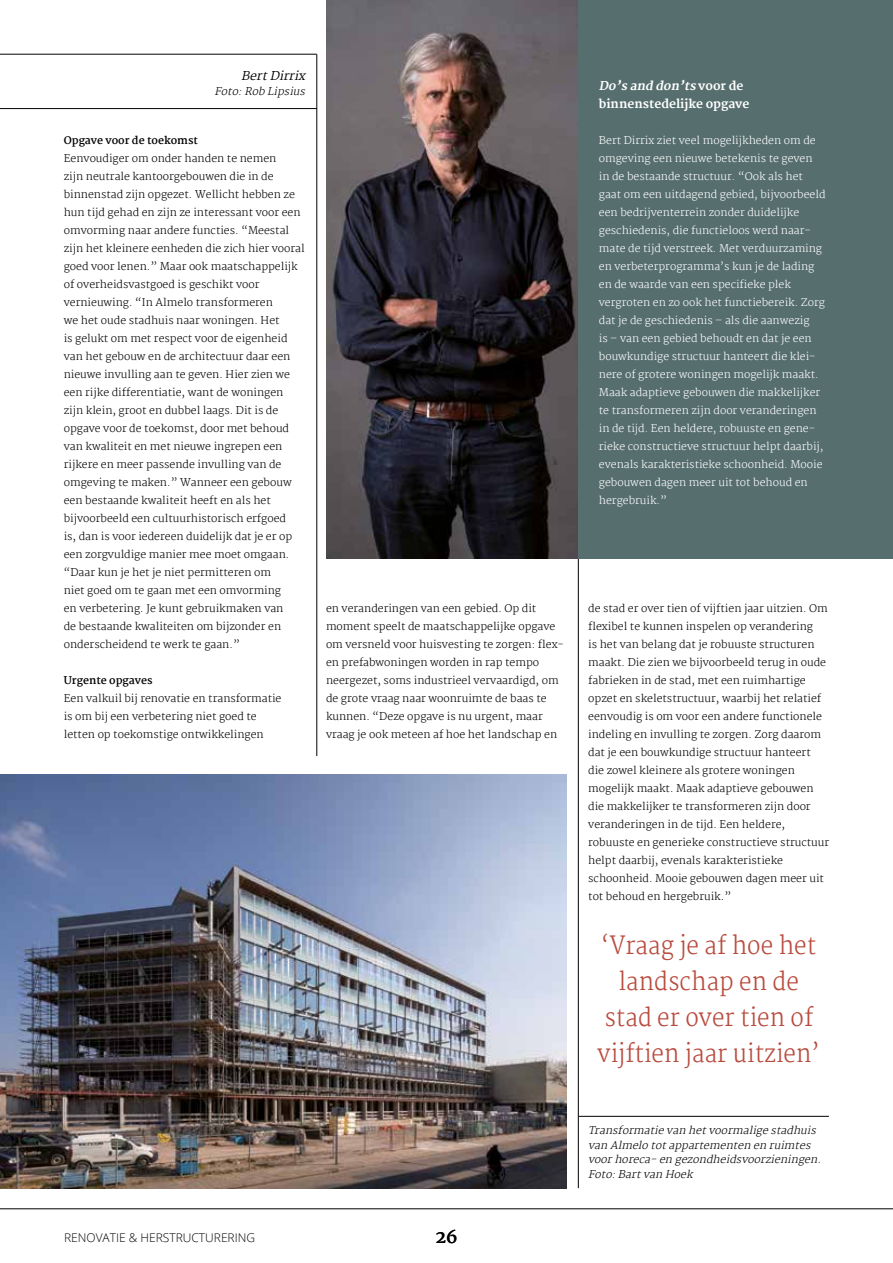
<style>
.page{position:relative;width:893px;height:1263px;background:#fff}
.page>*{position:absolute;margin:0;border:0;box-sizing:border-box;transform-origin:0 0}
.t1{font:300 24.75px/36px "Martel";letter-spacing:.005em;color:#b94b3e;text-align:center;scale:.91 1}
.t2{font:700 18px "Martel";color:#000}
.t3{font:800 12px/18px "Martel";color:#fff}
.t4{font:300 12px "Open Sans";color:#000}
.t5{font:italic 12px "Martel";color:#000}
.t6{font:200 10.5px/18px "Martel";color:#000}
.t7{font:200 10.5px/18px "Martel";color:#fff}
.t8{font:italic 200 10.5px/14.7px "Martel";color:#000}
.t9{font:700 10.5px "Martel";color:#000}
.s1{font-style:italic}
</style>
<div class="page">
<hr style="left:0;top:1208px;width:893px;height:1px;background:#000">
<hr style="left:0;top:108px;width:317px;height:1px;background:#000">
<hr style="left:0;top:54px;width:317px;height:1px;background:#000">
<hr style="left:317px;top:54px;width:1px;height:702px;background:#000">
<hr style="left:578px;top:126px;width:1px;height:1062px;background:#000">
<img style="left:0;top:774px;width:567px;height:414px">
<div style="left:578px;top:0;width:315px;height:558px;background:#576e6f"></div>
<img style="left:326px;top:0;width:252px;height:558px">
<hr style="left:578px;top:1116px;width:251px;height:1px;background:#000">
<hr style="left:892px;top:0;width:1px;height:1263px;background:#fff">
<p class="t5" style="left:241px;top:69px;width:69px">BertDirrix</p>
<p class="t8" style="left:214px;top:84px;width:96px">Foto:Rob Lipsius</p>
<p class="t9" style="left:64px;top:134px;width:136px">Opgave voor de toekomst</p>
<p class="t6" style="left:64px;top:149px;width:242px">Eenvoudiger om onder handen te nemen<br>zijn neutrale kantoorgebouwen die in de binnenstad zijn opgezet. Wellicht hebben ze hun tijd gehad en zijn ze interessant voor een omvorming naar andere functies. “Meestal zijn het kleinere eenheden die zich hier vooral goed voor lenen.” Maar ook maatschappelijk of overheidsvastgoed is geschikt voor vernieuwing. “In Almelo transformeren<br>we het oude stadhuis naar woningen. Het<br>is gelukt om met respect voor de eigenheid van het gebouw en de architectuur daar een nieuwe invulling aan te geven. Hier zien we een rijke differentiatie, want de woningen zijn klein, groot en dubbel laags. Dit is de opgave voor de toekomst, door met behoud van kwaliteit en met nieuwe ingrepen een rijkere en meer passende invulling van de omgeving te maken.” Wanneer een gebouw een bestaande kwaliteit heeft en als het bijvoorbeeld een cultuurhistorisch erfgoed<br>is, dan is voor iedereen duidelijk dat je er op een zorgvuldige manier mee moet omgaan. “Daar kun je het je niet permitteren om<br>niet goed om te gaan met een omvorming<br>en verbetering. Je kunt gebruikmaken van<br>de bestaande kwaliteiten om bijzonder en onderscheidend te werk te gaan.”</p>
<p class="t9" style="left:64px;top:674px;width:90px">Urgente opgaves</p>
<p class="t6" style="left:64px;top:689px;width:219px">Een valkuil bij renovatie en transformatie is om bij een verbetering niet goed te letten op toekomstige ontwikkelingen</p>
<p class="t3" style="left:599px;top:77px;width:152px"><span class="s1">Do’sand don’ts</span>v o o r d e binnenstedelijke opgave</p>
<p class="t7" style="left:599px;top:131px;width:228px">Bert Dirrix ziet veel mogelijkheden om de omgeving een nieuwe betekenis te geven in de bestaande structuur. “Ook als het gaat om een uitdagend gebied, bijvoorbeeld een bedrijventerrein zonder duidelijke geschiedenis, die functieloos werd naar&shy;mate de tijd verstreek. Met verduurzaming en verbeterprogramma’s kun je de lading en de waarde van een specifieke plek vergroten en zo ook het functiebereik. Zorg dat je de geschiedenis – als die aanwezig<br>is – van een gebied behoudt en dat je een bouwkundige structuur hanteert die klei&shy;nere of grotere woningen mogelijk maakt.<br>Maak adaptieve gebouwen die makkelijker te transformeren zijn door veranderingen in de tijd. Een heldere, robuuste en gene&shy;rieke constructieve structuur helpt daarbij, evenals karakteristieke schoonheid. Mooie gebouwen dagen meer uit tot behoud en hergebruik.”</p>
<p class="t6" style="left:326px;top:599px;width:239px">en veranderingen van een gebied. Op dit moment speelt de maatschappelijke opgave om versneld voor huisvesting te zorgen: flex&shy;en prefabwoningen worden in rap tempo neergezet, soms industrieel vervaardigd, om de grote vraag naar woonruimte de baas te kunnen. “Deze opgave is nu urgent, maar vraag je ook meteen af hoe het landschap en</p>
<p class="t6" style="left:588px;top:599px;width:242px">de stad er over tien of vijftien jaar uitzien. Om flexibel te kunnen inspelen op verandering<br>is het van belang dat je robuuste structuren maakt. Die zien we bijvoorbeeld terug in oude fabrieken in de stad, met een ruimhartige opzet en skeletstructuur, waarbij het relatief eenvoudig is om voor een andere functionele indeling en invulling te zorgen. Zorg daarom dat je een bouwkundige structuur hanteert die zowel kleinere als grotere woningen mogelijk maakt. Maak adaptieve gebouwen die makkelijker te transformeren zijn door veranderingen in de tijd. Een heldere, robuuste en generieke constructieve structuur helpt daarbij, evenals karakteristieke schoonheid. Mooie gebouwen dagen meer uit tot behoud en hergebruik.”</p>
<h1 class="t1" style="left:598px;top:927px;width:246px">‘Vraag je af hoe het landschap en de stad er over tien of vijftien jaar uitzien’</h1>
<p class="t4" style="left:64px;top:1229px;width:192px">RENOVATIE &amp; HERSTRUCTURERING</p>
<h2 class="t2" style="left:435px;top:1226px;width:24px">26</h2>
<p class="t8" style="left:588px;top:1123px;width:238px">Transformatievan hetvoormaligestadhuis van Almelo totappartementen en ruimtes voorhoreca- en gezondheidsvoorzieningen.<br>Foto:Bartvan Hoek</p>
</div>
